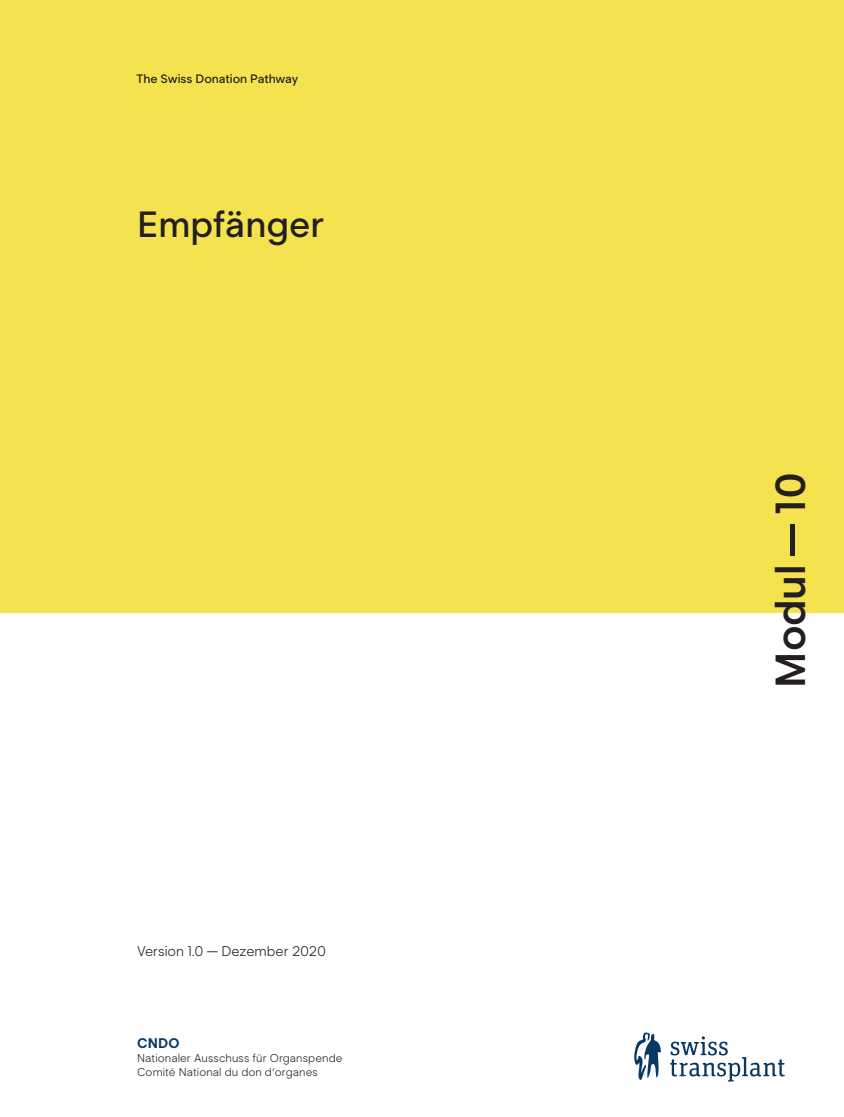
<style>
.page{position:relative;width:844px;height:1117px;background:#fff}
.page>*{position:absolute;margin:0;border:0;box-sizing:border-box;transform-origin:0 0}
.t1{font:600 42px "Segment";color:#231f20}
.t2{font:500 36.4px "Segment";color:#231f20}
.t3{font:300 14px "Segment";color:#231f20}
.t4{font:700 14px "Segment";color:#083965}
.t5{font:500 12.25px "Segment";color:#231f20}
.t6{font:300 11.38px/14px "Segment";letter-spacing:.01em;color:#231f20}
</style>
<div class="page">
<div style="left:0;top:0;width:843px;height:373px;background:#f4e34f"></div>
<div style="left:0;top:373px;width:843px;height:60px;background:#f4e34f"></div>
<div style="left:0;top:493px;width:843px;height:59px;background:#f4e34f"></div>
<div style="left:0;top:552px;width:843px;height:60px;background:#f4e34f"></div>
<div style="left:0;top:433px;width:843px;height:60px;background:#f4e34f"></div>
<svg style="left:634px;top:1032px;width:26px;height:47px"></svg>
<svg style="left:670px;top:1036px;width:114px;height:45px"></svg>
<p class="t5" style="left:136px;top:71px;width:163px">The Swiss Donation Pathway</p>
<h2 class="t2" style="left:137px;top:202px;width:189px">Empfänger</h2>
<p class="t3" style="left:137px;top:942px;width:190px">Version 1.0 – Dezember 2020</p>
<p class="t4" style="left:137px;top:1034px;width:44px">CNDO</p>
<p class="t6" style="left:137px;top:1050px;width:207px">Nationaler Ausschuss für Organspende<br>Comité National du don d‘organes</p>
<h1 class="t1" style="left:764px;top:687px;width:217px;rotate:-90deg">Modul – 10</h1>
</div>
